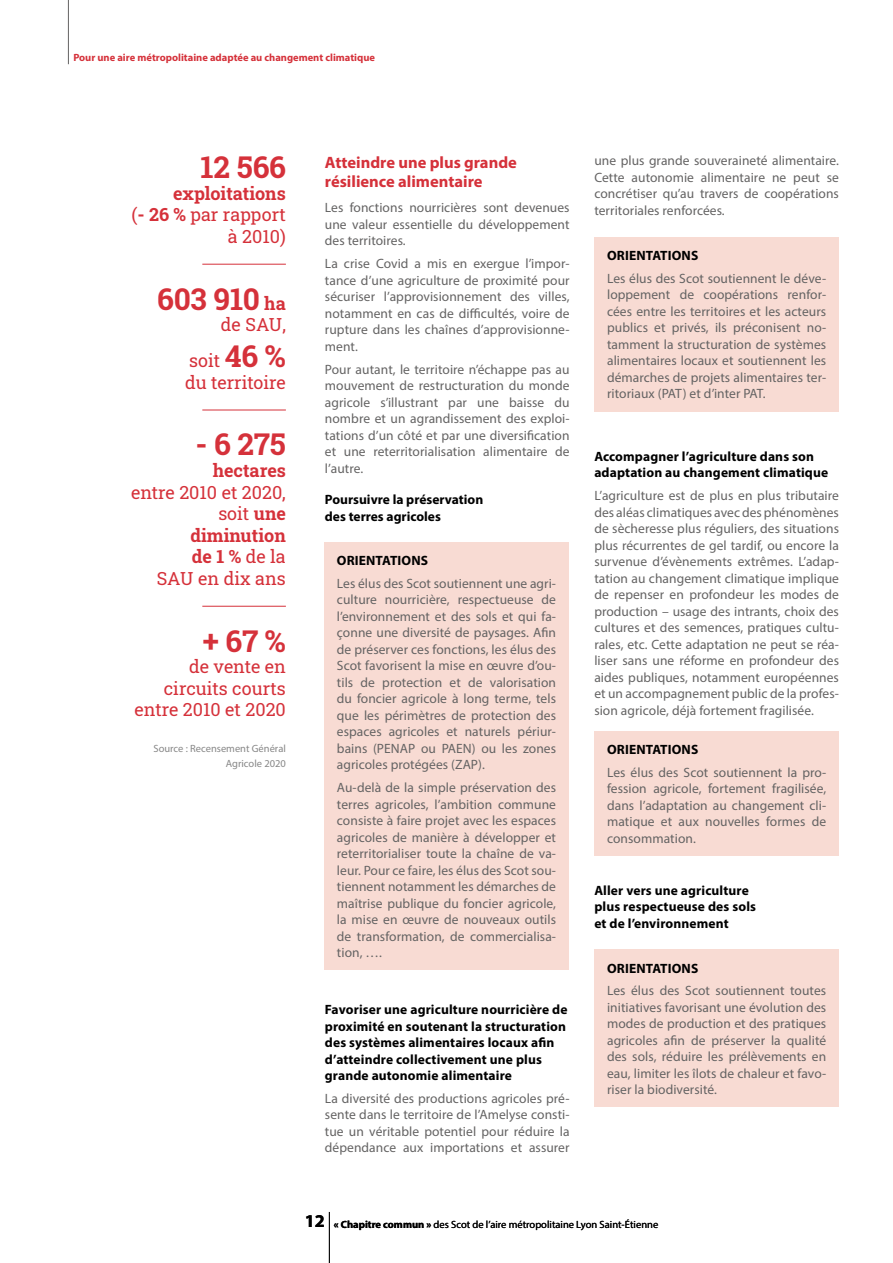
<style>
.page{position:relative;width:893px;height:1263px;background:#fff}
.page>*{position:absolute;margin:0;border:0;box-sizing:border-box;transform-origin:0 0}
.t1{font:700 30px "Roboto Slab";letter-spacing:-.01em;color:#d5313a}
.t2{font:18px/21.6px "Roboto Slab";color:#d5313a;text-align:right}
.t3{font:700 18px/21.6px "Roboto Slab";color:#d5313a;text-align:right}
.t4{font:700 18px "Myriad Pro";color:#000}
.t5{font:700 16.5px/19.8px "Myriad Pro";color:#d5313a}
.t6{font:13.5px/16.5px "Myriad Pro";letter-spacing:.005em;color:#646363;text-align:justify}
.t7{font:700 13.5px/16.5px "Myriad Pro";letter-spacing:.01em;color:#000}
.t8{font:10.5px "Myriad Pro";color:#000}
.t9{font:700 10.5px "Myriad Pro";color:#d5313a}
.t10{font:10.5px/15px "Myriad Pro";color:#878787;text-align:right}
.s1{font-weight:400}
.s2{font-size:18px}
.s3{font-weight:700;font-size:30px}
.s4{font-weight:700}
</style>
<div class="page">
<hr style="left:329px;top:1212px;width:1px;height:51px;background:#000">
<hr style="left:68px;top:0;width:1px;height:64px;background:#646363">
<div style="left:324px;top:542px;width:245px;height:428px;background:#f8dbd3"></div>
<div style="left:594px;top:237px;width:245px;height:174px;background:#f8dbd3"></div>
<div style="left:594px;top:731px;width:245px;height:125px;background:#f8dbd3"></div>
<div style="left:594px;top:950px;width:245px;height:157px;background:#f8dbd3"></div>
<hr style="left:202px;top:264px;width:84px;height:1px;background:#d5313a">
<hr style="left:202px;top:410px;width:84px;height:1px;background:#d5313a">
<hr style="left:202px;top:606px;width:84px;height:1px;background:#d5313a">
<p class="t9" style="left:73px;top:51px;width:303px">Pour une aire métropolitaine adaptée au changement climatique</p>
<h1 class="t1" style="left:201px;top:147px;width:87px">12 566</h1>
<h2 class="t3" style="left:132px;top:182px;width:156px">exploitations<br><span class="s1">(</span>- 26 % <span class="s1">par rapport à 2010)</span></h2>
<h1 class="t1" style="left:157px;top:278px;width:130px">603 910 <span class="s2">ha</span></h1>
<h2 class="t2" style="left:189px;top:306px;width:98px;line-height:36px">de SAU, soit <span class="s3">46 %</span></h2>
<h2 class="t2" style="left:185px;top:371px;width:102px">du territoire</h2>
<h1 class="t1" style="left:195px;top:424px;width:92px">- 6 275</h1>
<h2 class="t3" style="left:213px;top:459px;width:75px">hectares</h2>
<h2 class="t2" style="left:131px;top:481px;width:156px">entre 2010 et 2020, soit <span class="s4">une diminution<br>de 1 %</span> de la<br>SAU en dix ans</h2>
<h1 class="t1" style="left:203px;top:620px;width:85px">+ 67 %</h1>
<h2 class="t2" style="left:135px;top:655px;width:153px">de vente en circuits courts entre 2010 et 2020</h2>
<p class="t10" style="left:154px;top:741px;width:134px">Source : Recensement Général<br>Agricole 2020</p>
<p class="t5" style="left:325px;top:152px;width:193px">Atteindre une plus grande résilience alimentaire</p>
<p class="t6" style="left:325px;top:199px;width:246px">Les fonctions nourricières sont devenues une valeur essentielle du développement des territoires.</p>
<p class="t6" style="left:325px;top:255px;width:246px">La crise Covid a mis en exergue l’impor&shy;tance d’une agriculture de proximité pour sécuriser l’approvisionnement des villes, notamment en cas de difficultés, voire de rupture dans les chaînes d’approvisionne&shy;ment.</p>
<p class="t6" style="left:325px;top:361px;width:246px">Pour autant, le territoire n’échappe pas au mouvement de restructuration du monde agricole s’illustrant par une baisse du nombre et un agrandissement des exploi&shy;tations d’un côté et par une diversification et une reterritorialisation alimentaire de l’autre.</p>
<p class="t7" style="left:325px;top:491px;width:160px">Poursuivre la préservation des terres agricoles</p>
<p class="t7" style="left:337px;top:552px;width:93px">ORIENTATIONS</p>
<p class="t6" style="left:337px;top:575px;width:221px">Les élus des Scot soutiennent une agri&shy;culture nourricière, respectueuse de l’environnement et des sols et qui fa&shy;çonne une diversité de paysages. Afin de préserver ces fonctions, les élus des Scot favorisent la mise en œuvre d’ou&shy;tils de protection et de valorisation du foncier agricole à long terme, tels que les périmètres de protection des espaces agricoles et naturels périur&shy;bains (PENAP ou PAEN) ou les zones agricoles protégées (ZAP).</p>
<p class="t6" style="left:337px;top:779px;width:221px">Au-delà de la simple préservation des terres agricoles, l’ambition commune consiste à faire projet avec les espaces agricoles de manière à développer et reterritorialiser toute la chaîne de va&shy;leur. Pour ce faire, les élus des Scot sou&shy;tiennent notamment les démarches de maîtrise publique du foncier agricole, la mise en œuvre de nouveaux outils de transformation, de commercialisa&shy;tion, ….</p>
<p class="t7" style="left:325px;top:1001px;width:244px">Favoriser une agriculture nourricière de proximité en soutenant la structuration des systèmes alimentaires locaux afin d’atteindre collectivement une plus grande autonomie alimentaire</p>
<p class="t6" style="left:325px;top:1090px;width:246px">La diversité des productions agricoles pré&shy;sente dans le territoire de l’Amelyse consti&shy;tue un véritable potentiel pour réduire la dépendance aux importations et assurer</p>
<p class="t6" style="left:594px;top:152px;width:246px">une plus grande souveraineté alimentaire.<br>Cette autonomie alimentaire ne peut se concrétiser qu’au travers de coopérations territoriales renforcées.</p>
<p class="t7" style="left:607px;top:247px;width:93px">ORIENTATIONS</p>
<p class="t6" style="left:607px;top:270px;width:221px">Les élus des Scot soutiennent le déve&shy;loppement de coopérations renfor&shy;cées entre les territoires et les acteurs publics et privés, ils préconisent no&shy;tamment la structuration de systèmes alimentaires locaux et soutiennent les démarches de projets alimentaires ter&shy;ritoriaux (PAT) et d’inter PAT.</p>
<p class="t7" style="left:594px;top:447px;width:235px">Accompagner l’agriculture dans son adaptation au changement climatique</p>
<p class="t6" style="left:594px;top:487px;width:246px">L’agriculture est de plus en plus tributaire des aléas climatiques avec des phénomènes de sècheresse plus réguliers, des situations plus récurrentes de gel tardif, ou encore la survenue d’évènements extrêmes. L’adap&shy;tation au changement climatique implique de repenser en profondeur les modes de production – usage des intrants, choix des cultures et des semences, pratiques cultu&shy;rales, etc. Cette adaptation ne peut se réa&shy;liser sans une réforme en profondeur des aides publiques, notamment européennes et un accompagnement public de la profes&shy;sion agricole, déjà fortement fragilisée.</p>
<p class="t7" style="left:607px;top:741px;width:93px">ORIENTATIONS</p>
<p class="t6" style="left:607px;top:764px;width:221px">Les élus des Scot soutiennent la pro&shy;fession agricole, fortement fragilisée, dans l’adaptation au changement cli&shy;matique et aux nouvelles formes de consommation.</p>
<p class="t7" style="left:594px;top:881px;width:163px">Aller vers une agriculture plus respectueuse des sols et de l’environnement</p>
<p class="t7" style="left:607px;top:959px;width:93px">ORIENTATIONS</p>
<p class="t6" style="left:607px;top:982px;width:221px">Les élus des Scot soutiennent toutes initiatives favorisant une évolution des modes de production et des pratiques agricoles afin de préserver la qualité des sols, réduire les prélèvements en eau, limiter les îlots de chaleur et favo&shy;riser la biodiversité.</p>
<h2 class="t4" style="left:305px;top:1209px;width:21px">12</h2>
<p class="t8" style="left:334px;top:1218px;width:326px"><span class="s4">« Chapitre commun »</span> des Scot de l’aire métropolitaine Lyon Saint-Étienne</p>
</div>
